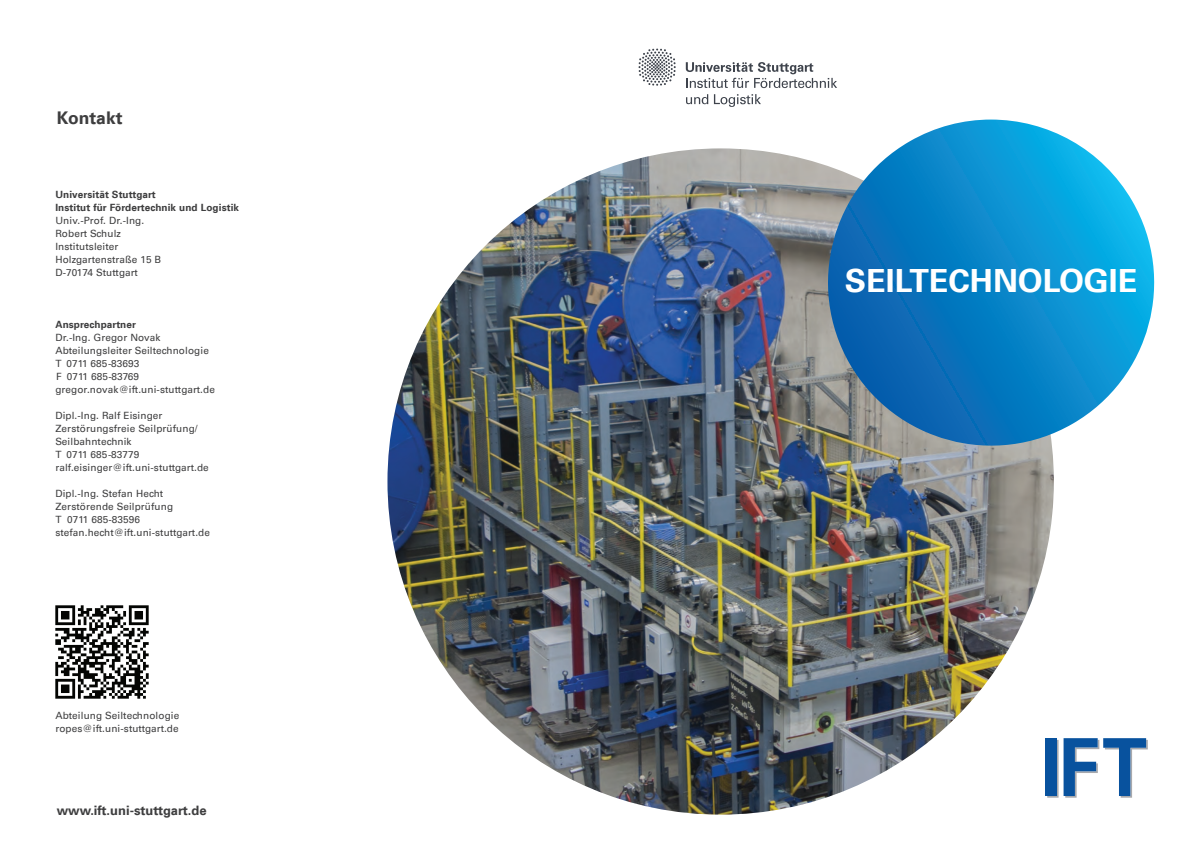
<style>
.page{position:relative;width:1191px;height:842px;background:#fff}
.page>*{position:absolute;margin:0;border:0;box-sizing:border-box;transform-origin:0 0}
.t1{font:32px "Universfor Uni S65 Bd";color:#fff}
.t2{font:17.5px "Universfor Uni S65 Bd";color:#3e3e3f}
.t3{font:13px "Universfor Uni S65 Bd";color:#3e3e3f}
.t4{font:10px/13px "Universfor Uni S55 Rm";letter-spacing:.01em;color:#3e3e3f}
.t5{font:10px/13px "Universfor Uni S65 Bd";letter-spacing:.01em;color:#3e3e3f}
</style>
<div class="page">
<div style="left:1045px;top:738px;width:11px;height:58px;background:#08529e"></div>
<svg style="left:1047px;top:738px;width:100px;height:60px"></svg>
<img style="left:387px;top:148px;width:666px;height:667px;border-radius:333px">
<svg style="left:805px;top:120px;width:350px;height:349px;background:#4599c6"></svg>
<svg style="left:638px;top:49px;width:37px;height:37px"></svg>
<svg style="left:686px;top:62px;width:151px;height:26px"></svg>
<svg style="left:686px;top:94px;width:22px;height:10px"></svg>
<svg style="left:714px;top:94px;width:47px;height:13px"></svg>
<img style="left:55px;top:605px;width:94px;height:94px">
<h2 class="t2" style="left:57px;top:105px;width:67px">Kontakt</h2>
<p class="t5" style="left:55px;top:188px;width:185px">Universität Stuttgart<br>Institut für Fördertechnik und Logistik</p>
<p class="t4" style="left:55px;top:214px;width:107px">Univ.-Prof. Dr.-Ing.<br>Robert Schulz<br>Institutsleiter<br>Holzgartenstraße 15 B<br>D-70174 Stuttgart</p>
<p class="t5" style="left:55px;top:318px;width:82px">Ansprechpartner</p>
<p class="t4" style="left:55px;top:331px;width:161px">Dr.-Ing. Gregor Novak<br>Abteilungsleiter Seiltechnologie<br>T 0711 685-83693<br>F 0711 685-83769 gregor.novak@ift.uni-stuttgart.de</p>
<p class="t4" style="left:55px;top:409px;width:155px">Dipl.-Ing. Ralf Eisinger<br>Zerstörungsfreie Seilprüfung/<br>Seilbahntechnik<br>T 0711 685-83779 ralf.eisinger@ift.uni-stuttgart.de</p>
<p class="t4" style="left:55px;top:487px;width:156px">Dipl.-Ing. Stefan Hecht<br>Zerstörende Seilprüfung<br>T 0711 685-83596 stefan.hecht@ift.uni-stuttgart.de</p>
<p class="t4" style="left:55px;top:708px;width:125px">Abteilung Seiltechnologie ropes@ift.uni-stuttgart.de</p>
<h3 class="t3" style="left:57px;top:801px;width:152px">www.ift.uni-stuttgart.de</h3>
<h1 class="t1" style="left:845px;top:259px;width:294px">SEILTECHNOLOGIE</h1>
</div>
